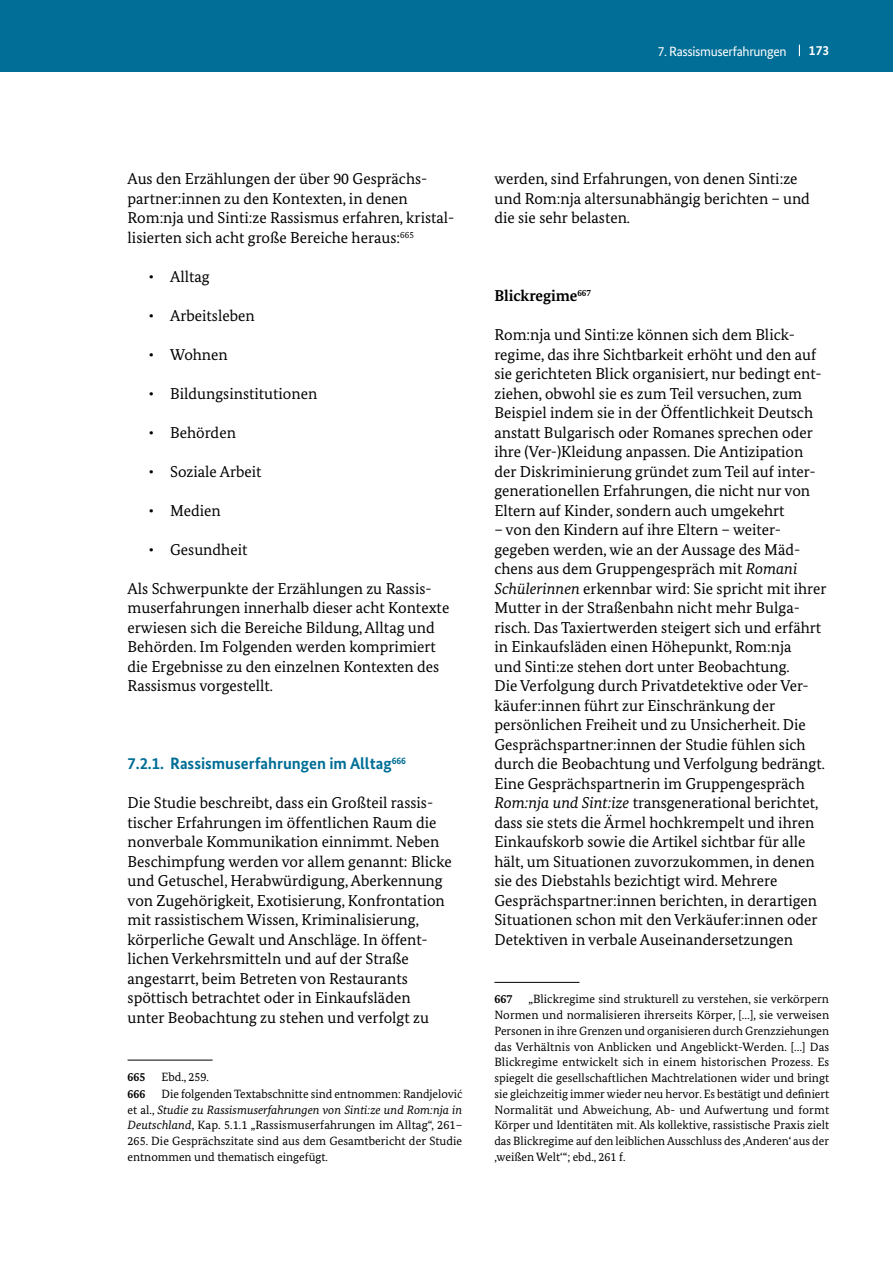
<style>
.page{position:relative;width:893px;height:1263px;background:#fff}
.page>*{position:absolute;margin:0;border:0;box-sizing:border-box;transform-origin:0 0}
.t1{font:700 16.5px "Bundes Sans";color:#006e96}
.t2{font:15.75px/19.5px "Bundes Serif";color:#000}
.t3{font:700 15.75px "Bundes Serif";letter-spacing:-.005em;color:#000}
.t4{font:13.5px "Bundes Sans";letter-spacing:-.025em;color:#fff}
.t5{font:700 13.5px "Bundes Sans";color:#fff}
.t6{font:12px/15.8px "Bundes Serif";color:#000;text-align:justify}
.t7{font:700 12px "Bundes Serif";letter-spacing:-.005em;color:#000}
.s1{font-style:italic}
</style>
<div class="page">
<div style="left:0;top:0;width:893px;height:72px;background:#006e96"></div>
<hr style="left:128px;top:1060px;width:85px;height:1px;background:#000">
<hr style="left:494px;top:982px;width:85px;height:1px;background:#000">
<p class="t4" style="left:658px;top:43px;width:130px">7. Rassismuserfahrungen</p>
<p class="t5" style="left:809px;top:42px;width:22px">173</p>
<p class="t2" style="left:128px;top:169px;width:328px">Aus den Erzählungen der über 90 Gesprächs&shy;partner:innen zu den Kontexten, in denen Rom:nja und Sinti:ze Rassismus erfahren, kristal&shy;lisierten sich acht große Bereiche heraus:<sup>665</sup></p>
<p class="t2" style="left:149px;top:266px;width:62px">• Alltag</p>
<p class="t2" style="left:149px;top:305px;width:107px">• Arbeitsleben</p>
<p class="t2" style="left:149px;top:344px;width:81px">• Wohnen</p>
<p class="t2" style="left:149px;top:383px;width:170px">• Bildungsinstitutionen</p>
<p class="t2" style="left:149px;top:422px;width:89px">• Behörden</p>
<p class="t2" style="left:149px;top:461px;width:114px">• Soziale Arbeit</p>
<p class="t2" style="left:149px;top:500px;width:73px">• Medien</p>
<p class="t2" style="left:149px;top:539px;width:100px">• Gesundheit</p>
<p class="t2" style="left:128px;top:578px;width:323px">Als Schwerpunkte der Erzählungen zu Rassis&shy;muserfahrungen innerhalb dieser acht Kontexte erwiesen sich die Bereiche Bildung, Alltag und Behörden. Im Folgenden werden komprimiert die Ergebnisse zu den einzelnen Kontexten des Rassismus vorgestellt.</p>
<h3 class="t1" style="left:128px;top:754px;width:280px">7.2.1. Rassismuserfahrungen im Alltag<sup>666</sup></h3>
<p class="t2" style="left:128px;top:793px;width:326px">Die Studie beschreibt, dass ein Großteil rassis&shy;tischer Erfahrungen im öffentlichen Raum die nonverbale Kommunikation einnimmt. Neben Beschimpfung werden vor allem genannt: Blicke und Getuschel, Herabwürdigung, Aberkennung von Zugehörigkeit, Exotisierung, Konfrontation mit rassistischem Wissen, Kriminalisierung, körperliche Gewalt und Anschläge. In öffent&shy;lichen Verkehrsmitteln und auf der Straße angestarrt, beim Betreten von Restaurants spöttisch betrachtet oder in Einkaufsläden<br>unter Beobachtung zu stehen und verfolgt zu</p>
<p class="t7" style="left:128px;top:1070px;width:19px">665</p>
<p class="t6" style="left:162px;top:1069px;width:49px">Ebd., 259.</p>
<h3 class="t7" style="left:128px;top:1086px;width:19px">666</h3>
<h3 class="t6" style="left:128px;top:1086px;width:336px;text-indent:34px">Die folgenden Textabschnitte sind entnommen: Randjelović et al., <span class="s1">Studie zu Rassismuserfahrungen von Sinti:ze und Rom:nja in Deutschland</span>, Kap. 5.1.1 „Rassismuserfahrungen im Alltag“, 261– 265. Die Gesprächszitate sind aus dem Gesamtbericht der Studie entnommen und thematisch eingefügt.</h3>
<p class="t2" style="left:494px;top:169px;width:317px">werden, sind Erfahrungen, von denen Sinti:ze und Rom:nja altersunabhängig berichten – und die sie sehr belasten.</p>
<p class="t3" style="left:494px;top:286px;width:98px">Blickregime<sup>667</sup></p>
<p class="t2" style="left:494px;top:325px;width:329px">Rom:nja und Sinti:ze können sich dem Blick&shy;regime, das ihre Sichtbarkeit erhöht und den auf sie gerichteten Blick organisiert, nur bedingt ent&shy;ziehen, obwohl sie es zum Teil versuchen, zum Beispiel indem sie in der Öffentlichkeit Deutsch anstatt Bulgarisch oder Romanes sprechen oder ihre (Ver-)Kleidung anpassen. Die Antizipation der Diskriminierung gründet zum Teil auf inter&shy;generationellen Erfahrungen, die nicht nur von Eltern auf Kinder, sondern auch umgekehrt</p>
<p class="t2" style="left:494px;top:520px;width:334px">– von den Kindern auf ihre Eltern – weiter&shy;gegeben werden, wie an der Aussage des Mäd&shy;chens aus dem Gruppengespräch mit <span class="s1">Romani Schülerinnen</span> erkennbar wird: Sie spricht mit ihrer Mutter in der Straßenbahn nicht mehr Bulga&shy;risch. Das Taxiertwerden steigert sich und erfährt in Einkaufsläden einen Höhepunkt, Rom:nja<br>und Sinti:ze stehen dort unter Beobachtung.<br>Die Verfolgung durch Privatdetektive oder Ver&shy;käufer:innen führt zur Einschränkung der persönlichen Freiheit und zu Unsicherheit. Die Gesprächspartner:innen der Studie fühlen sich durch die Beobachtung und Verfolgung bedrängt.<br>Eine Gesprächspartnerin im Gruppengespräch <span class="s1">Rom:nja und Sint:ize</span> transgenerational berichtet, dass sie stets die Ärmel hochkrempelt und ihren Einkaufskorb sowie die Artikel sichtbar für alle hält, um Situationen zuvorzukommen, in denen sie des Diebstahls bezichtigt wird. Mehrere Gesprächspartner:innen berichten, in derartigen Situationen schon mit den Verkäufer:innen oder Detektiven in verbale Auseinandersetzungen</p>
<p class="t6" style="left:494px;top:991px;width:336px;text-indent:34px">„Blickregime sind strukturell zu verstehen, sie verkörpern Normen und normalisieren ihrerseits Körper, […], sie verweisen Personen in ihre Grenzen und organisieren durch Grenzziehungen das Verhältnis von Anblicken und Angeblickt-Werden. […] Das Blickregime entwickelt sich in einem historischen Prozess. Es spiegelt die gesellschaftlichen Machtrelationen wider und bringt sie gleichzeitig immer wieder neu hervor. Es bestätigt und definiert Normalität und Abweichung, Ab- und Aufwertung und formt Körper und Identitäten mit. Als kollektive, rassistische Praxis zielt das Blickregime auf den leiblichen Ausschluss des ‚Anderen‘ aus der ‚weißen Welt‘“; ebd., 261 f.</p>
<p class="t7" style="left:494px;top:992px;width:19px">667</p>
</div>
